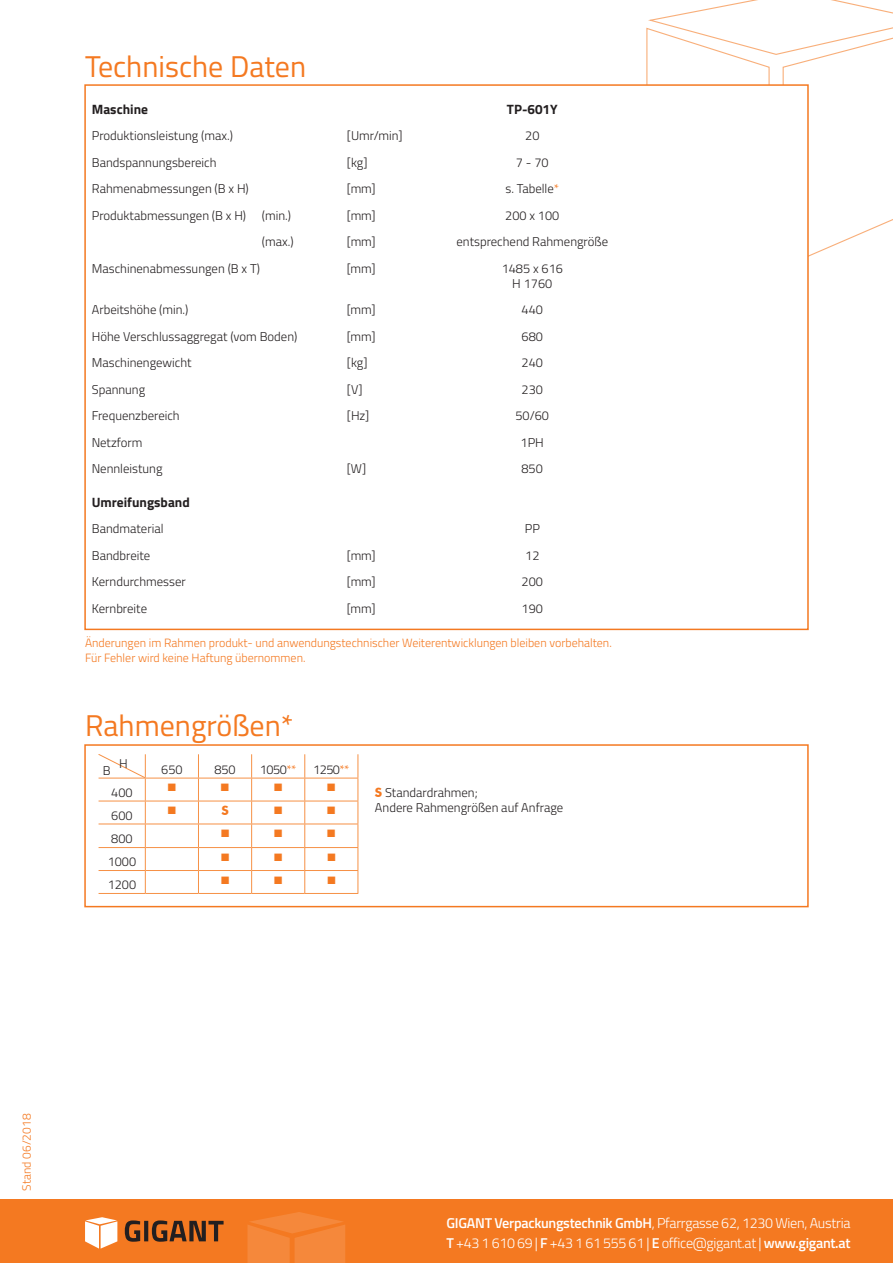
<style>
.page{position:relative;width:893px;height:1263px;background:#fff}
.page>*{position:absolute;margin:0;border:0;box-sizing:border-box;transform-origin:0 0}
.t1{font:30px "Titillium Web";color:#f47921}
.t2{font:300 14.25px/19.5px "Titillium Web";letter-spacing:-.02em;color:#fff}
.t3{font:700 13.5px "Titillium Web";color:#231f20}
.t4{font:300 12.75px/15.3px "Titillium Web";color:#231f20;text-align:center}
.t5{font:12.75px "Wingdings";color:#f47921}
.t6{font:700 12.75px "Futura BT";color:#f47921}
.t7{font:300 12px/14.4px "Titillium Web";color:#f47921}
.s1{color:#f47921}
.s2{font-family:"Futura BT";font-weight:700;color:#f47921}
.s3{font-weight:600}
</style>
<div class="page">
<div style="left:0;top:1199px;width:893px;height:64px;background:#f47921"></div>
<svg style="left:646px;top:0;width:247px;height:257px"></svg>
<svg style="left:247px;top:1212px;width:98px;height:51px"></svg>
<svg style="left:125px;top:1220px;width:99px;height:22px"></svg>
<svg style="left:85px;top:1217px;width:32px;height:31px"></svg>
<div style="left:85px;top:85px;width:723px;height:544px;background:#fff"></div>
<hr style="left:99px;top:893px;width:46px;height:1px;background:#f69146">
<hr style="left:252px;top:778px;width:53px;height:1px;background:#f69146">
<hr style="left:305px;top:778px;width:53px;height:1px;background:#f69146">
<hr style="left:145px;top:801px;width:53px;height:1px;background:#f69146">
<hr style="left:252px;top:801px;width:53px;height:1px;background:#f69146">
<hr style="left:305px;top:801px;width:53px;height:1px;background:#f69146">
<hr style="left:145px;top:824px;width:53px;height:1px;background:#f69146">
<hr style="left:198px;top:824px;width:54px;height:1px;background:#f69146">
<hr style="left:252px;top:824px;width:53px;height:1px;background:#f69146">
<hr style="left:305px;top:824px;width:53px;height:1px;background:#f69146">
<hr style="left:145px;top:847px;width:53px;height:1px;background:#f69146">
<hr style="left:198px;top:847px;width:54px;height:1px;background:#f69146">
<hr style="left:252px;top:847px;width:53px;height:1px;background:#f69146">
<hr style="left:305px;top:847px;width:53px;height:1px;background:#f69146">
<hr style="left:145px;top:870px;width:53px;height:1px;background:#f69146">
<hr style="left:198px;top:870px;width:54px;height:1px;background:#f69146">
<hr style="left:252px;top:870px;width:53px;height:1px;background:#f69146">
<hr style="left:305px;top:870px;width:53px;height:1px;background:#f69146">
<hr style="left:145px;top:893px;width:53px;height:1px;background:#f69146">
<hr style="left:198px;top:893px;width:54px;height:1px;background:#f69146">
<hr style="left:252px;top:893px;width:53px;height:1px;background:#f69146">
<hr style="left:305px;top:893px;width:53px;height:1px;background:#f69146">
<hr style="left:145px;top:778px;width:53px;height:1px;background:#f69146">
<hr style="left:198px;top:801px;width:54px;height:1px;background:#f69146">
<svg style="left:198px;top:754px;width:1px;height:139px"></svg>
<hr style="left:198px;top:778px;width:54px;height:1px;background:#f69146">
<svg style="left:251px;top:754px;width:1px;height:139px"></svg>
<svg style="left:304px;top:754px;width:1px;height:139px"></svg>
<svg style="left:358px;top:754px;width:1px;height:139px"></svg>
<svg style="left:99px;top:754px;width:47px;height:139px"></svg>
<div style="left:84px;top:744px;width:725px;height:163px;border:2px solid #f47921"></div>
<h1 class="t1" style="left:85px;top:44px;width:223px">Technische Daten</h1>
<p class="t3" style="left:92px;top:99px;width:58px">Maschine</p>
<p class="t3" style="left:507px;top:99px;width:52px">TP-601Y</p>
<p class="t4" style="left:92px;top:128px;width:143px">Produktionsleistung (max.)</p>
<p class="t4" style="left:347px;top:128px;width:57px">[Umr/min]</p>
<p class="t4" style="left:525px;top:128px;width:16px">20</p>
<p class="t4" style="left:92px;top:154px;width:126px">Bandspannungsbereich</p>
<p class="t4" style="left:347px;top:154px;width:22px">[kg]</p>
<p class="t4" style="left:516px;top:154px;width:34px">7 - 70</p>
<p class="t4" style="left:92px;top:180px;width:158px">Rahmenabmessungen (B x H)</p>
<p class="t4" style="left:347px;top:180px;width:30px">[mm]</p>
<p class="t4" style="left:505px;top:180px;width:55px">s. Tabelle<span class="s1">*</span></p>
<p class="t4" style="left:92px;top:207px;width:201px">Produktabmessungen (B x H) (min.)</p>
<p class="t4" style="left:347px;top:207px;width:30px">[mm]</p>
<p class="t4" style="left:505px;top:207px;width:56px">200 x 100</p>
<p class="t4" style="left:262px;top:233px;width:33px">(max.)</p>
<p class="t4" style="left:347px;top:233px;width:30px">[mm]</p>
<p class="t4" style="left:456px;top:233px;width:153px">entsprechend Rahmengröße</p>
<p class="t4" style="left:92px;top:260px;width:170px">Maschinenabmessungen (B x T)</p>
<p class="t4" style="left:347px;top:260px;width:30px">[mm]</p>
<p class="t4" style="left:502px;top:260px;width:63px">1485 x 616<br>H 1760</p>
<p class="t4" style="left:92px;top:301px;width:98px">Arbeitshöhe (min.)</p>
<p class="t4" style="left:347px;top:301px;width:30px">[mm]</p>
<p class="t4" style="left:522px;top:301px;width:23px">440</p>
<p class="t4" style="left:92px;top:328px;width:207px">Höhe Verschlussaggregat (vom Boden)</p>
<p class="t4" style="left:347px;top:328px;width:30px">[mm]</p>
<p class="t4" style="left:522px;top:328px;width:23px">680</p>
<p class="t4" style="left:92px;top:354px;width:101px">Maschinengewicht</p>
<p class="t4" style="left:347px;top:354px;width:22px">[kg]</p>
<p class="t4" style="left:522px;top:354px;width:23px">240</p>
<p class="t4" style="left:92px;top:381px;width:55px">Spannung</p>
<p class="t4" style="left:347px;top:381px;width:17px">[V]</p>
<p class="t4" style="left:521px;top:381px;width:23px">230</p>
<p class="t4" style="left:92px;top:407px;width:89px">Frequenzbereich</p>
<p class="t4" style="left:347px;top:407px;width:24px">[Hz]</p>
<p class="t4" style="left:515px;top:407px;width:35px">50/60</p>
<p class="t4" style="left:92px;top:434px;width:52px">Netzform</p>
<p class="t4" style="left:521px;top:434px;width:25px">1PH</p>
<p class="t4" style="left:92px;top:460px;width:72px">Nennleistung</p>
<p class="t4" style="left:347px;top:460px;width:21px">[W]</p>
<p class="t4" style="left:521px;top:460px;width:23px">850</p>
<p class="t3" style="left:92px;top:492px;width:99px">Umreifungsband</p>
<p class="t4" style="left:92px;top:521px;width:73px">Bandmaterial</p>
<p class="t4" style="left:525px;top:521px;width:17px">PP</p>
<p class="t4" style="left:92px;top:547px;width:60px">Bandbreite</p>
<p class="t4" style="left:347px;top:547px;width:30px">[mm]</p>
<p class="t4" style="left:525px;top:547px;width:16px">12</p>
<p class="t4" style="left:92px;top:574px;width:96px">Kerndurchmesser</p>
<p class="t4" style="left:347px;top:574px;width:30px">[mm]</p>
<p class="t4" style="left:522px;top:574px;width:23px">200</p>
<p class="t4" style="left:92px;top:600px;width:57px">Kernbreite</p>
<p class="t4" style="left:347px;top:600px;width:30px">[mm]</p>
<p class="t4" style="left:522px;top:600px;width:23px">190</p>
<p class="t7" style="left:85px;top:635px;width:528px">Änderungen im Rahmen produkt- und anwendungstechnischer Weiterentwicklungen bleiben vorbehalten.<br>Für Fehler wird keine Haftung übernommen.</p>
<h1 class="t1" style="left:85px;top:703px;width:210px">Rahmengrößen*</h1>
<p class="t4" style="left:103px;top:763px;width:9px">B</p>
<p class="t4" style="left:119px;top:755px;width:10px">H</p>
<p class="t4" style="left:161px;top:761px;width:23px">650</p>
<p class="t4" style="left:214px;top:761px;width:23px">850</p>
<p class="t4" style="left:260px;top:761px;width:38px">1050<span class="s1">**</span></p>
<p class="t4" style="left:313px;top:761px;width:38px">1250<span class="s1">**</span></p>
<p class="t4" style="left:111px;top:784px;width:23px">400</p>
<p class="t4" style="left:111px;top:807px;width:23px">600</p>
<p class="t5" style="left:167px;top:781px;width:11px">■</p>
<p class="t5" style="left:220px;top:781px;width:11px">■</p>
<p class="t5" style="left:273px;top:781px;width:11px">■</p>
<p class="t5" style="left:327px;top:781px;width:11px">■</p>
<p class="t4" style="left:375px;top:784px;width:190px;text-align:left"><span class="s2">S</span> Standardrahmen;<br>Andere Rahmengrößen auf Anfrage</p>
<p class="t5" style="left:167px;top:804px;width:11px">■</p>
<p class="t6" style="left:221px;top:803px;width:9px">S</p>
<p class="t5" style="left:273px;top:804px;width:11px">■</p>
<p class="t5" style="left:327px;top:804px;width:11px">■</p>
<p class="t4" style="left:111px;top:830px;width:23px">800</p>
<p class="t5" style="left:220px;top:827px;width:11px">■</p>
<p class="t5" style="left:273px;top:827px;width:11px">■</p>
<p class="t5" style="left:327px;top:827px;width:11px">■</p>
<p class="t4" style="left:108px;top:853px;width:30px">1000</p>
<p class="t5" style="left:220px;top:850px;width:11px">■</p>
<p class="t5" style="left:273px;top:850px;width:11px">■</p>
<p class="t5" style="left:327px;top:850px;width:11px">■</p>
<p class="t4" style="left:108px;top:876px;width:30px">1200</p>
<p class="t5" style="left:220px;top:873px;width:11px">■</p>
<p class="t5" style="left:273px;top:873px;width:11px">■</p>
<p class="t5" style="left:327px;top:873px;width:11px">■</p>
<p class="t7" style="left:19px;top:1191px;width:78px;rotate:-90deg">Stand 06/2018</p>
<p class="t2" style="left:446px;top:1213px;width:405px"><span class="s3">GIGANT Verpackungstechnik GmbH</span>, Pfarrgasse 62, 1230 Wien, Austria<br><span class="s3">T</span> +43 1 610 69 | <span class="s3">F</span> +43 1 61 555 61 | <span class="s3">E</span> office@gigant.at | <span class="s3">www.gigant.at</span></p>
</div>
